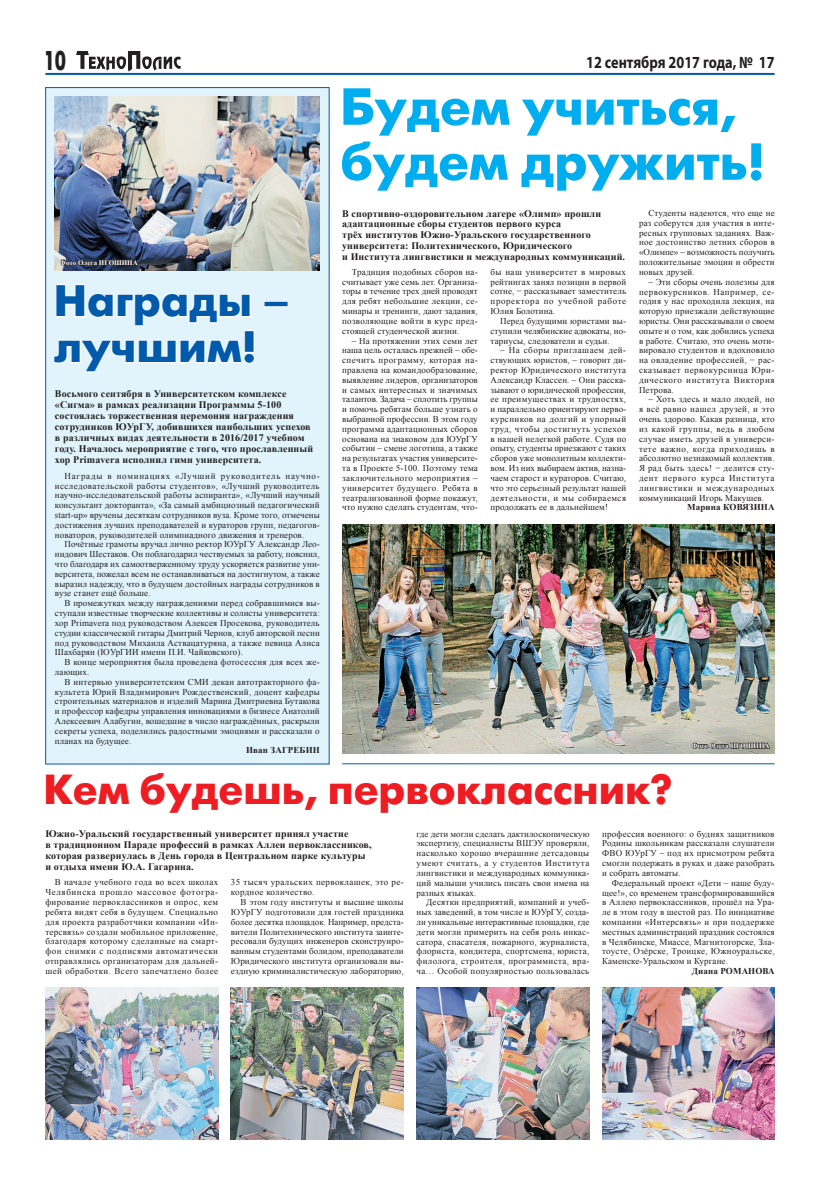
<style>
.page{position:relative;width:820px;height:1191px;background:#fff}
.page>*{position:absolute;margin:0;border:0;box-sizing:border-box;transform-origin:0 0}
.t1{font:700 52px/55px "Futuris C";color:#00aeef}
.t2{font:700 44px/46px "Futuris C";color:#015aaa}
.t3{font:700 42px "Futuris C";color:#ee1d23}
.t4{font:27px "Futuris Extra Cyrillic";color:#231f20;scale:.7 1}
.t5{font:700 17px "Myriad Pro";color:#231f20;scale:.84 1}
.t6{font:700 10px/10.9px "Times New Roman";letter-spacing:.01em;color:#231f20}
.t7{font:9px/9.8px "Times New Roman";letter-spacing:.015em;color:#231f20;text-align:justify}
.t8{font:9px/9.8px "Times New Roman";letter-spacing:.04em;color:#231f20}
.t9{font:700 9px "Times New Roman";letter-spacing:.01em;color:#231f20}
.t10{font:700 7px "Times New Roman";color:#fff}
</style>
<div class="page">
<img style="left:342px;top:524px;width:432px;height:230px">
<div style="left:45px;top:87px;width:284px;height:677px;background:#e1f4fc;border:1px solid #015aaa"></div>
<svg style="left:76px;top:51px;width:105px;height:21px"></svg>
<hr style="left:45px;top:73px;width:729px;height:2px;background:#015aaa">
<img style="left:231px;top:987px;width:172px;height:153px">
<img style="left:416px;top:987px;width:173px;height:153px">
<img style="left:45px;top:987px;width:173px;height:153px">
<img style="left:602px;top:987px;width:172px;height:153px">
<hr style="left:342px;top:763px;width:432px;height:1px;background:#015aaa">
<div style="left:263px;top:301px;width:25px;height:6px;border:2px solid #fff"></div>
<svg style="left:53px;top:284px;width:202px;height:89px"></svg>
<svg style="left:690px;top:741px;width:80px;height:8px"></svg>
<img style="left:55px;top:97px;width:264px;height:173px">
<svg style="left:59px;top:258px;width:80px;height:8px"></svg>
<h3 class="t4" style="left:43px;top:46px;width:34px">10</h3>
<h3 class="t5" style="left:586px;top:51px;width:225px">12 сентября 2017 года, № 17</h3>
<p class="t10" style="left:60px;top:257px;width:79px">Фото Олега ИГОШИНА</p>
<h2 class="t2" style="left:54px;top:279px;width:237px">Награды – лучшим!</h2>
<p class="t6" style="left:55px;top:388px;width:259px">Восьмого сентября в Университетском комплексе «Сигма» в рамках реализации Программы 5-100 состоялась торжественная церемония награждения сотрудников ЮУрГУ, добившихся наибольших успехов в различных видах деятельности в 2016/2017 учебном году. Началось мероприятие с того, что прославленный хор Primavera исполнил гимн университета.</p>
<p class="t7" style="left:55px;top:470px;width:266px;text-indent:10px">Награды в номинациях «Лучший руководитель научно&shy;исследовательской работы студентов», «Лучший руководитель научно-исследовательской работы аспиранта», «Лучший научный консультант докторанта», «За самый амбициозный педагогический start-up» вручены десяткам сотрудников вуза. Кроме того, отмечены достижения лучших преподавателей и кураторов групп, педагогов&shy;новаторов, руководителей олимпиадного движения и тренеров.</p>
<p class="t7" style="left:55px;top:539px;width:266px;text-indent:10px">Почётные грамоты вручал лично ректор ЮУрГУ Александр Лео&shy;нидович Шестаков. Он поблагодарил чествуемых за работу, пояснил, что благодаря их самоотверженному труду ускоряется развитие уни&shy;верситета, пожелал всем не останавливаться на достигнутом, а также выразил надежду, что в будущем достойных награды сотрудников в вузе станет ещё больше.</p>
<p class="t7" style="left:55px;top:598px;width:266px;text-indent:10px">В промежутках между награждениями перед собравшимися вы&shy;ступали известные творческие коллективы и солисты университета: хор Primavera под руководством Алексея Просекова, руководитель студии классической гитары Дмитрий Чернов, клуб авторской песни под руководством Михаила Аствацатуряна, а также певица Алиса Шахбарян (ЮУрГИИ имени П.И. Чайковского).</p>
<p class="t7" style="left:55px;top:657px;width:266px;text-indent:10px">В конце мероприятия была проведена фотосессия для всех же&shy;лающих.</p>
<p class="t7" style="left:55px;top:676px;width:266px;text-indent:10px">В интервью университетским СМИ декан автотракторного фа&shy;культета Юрий Владимирович Рождественский, доцент кафедры строительных материалов и изделий Марина Дмитриевна Бутакова и профессор кафедры управления инновациями в бизнесе Анатолий Алексеевич Алабугин, вошедшие в число награждённых, раскрыли секреты успеха, поделились радостными эмоциями и рассказали о планах на будущее.</p>
<p class="t9" style="left:246px;top:744px;width:75px">Иван ЗАГРЕБИН</p>
<h1 class="t1" style="left:340px;top:81px;width:426px">Будем учиться, будем дружить!</h1>
<p class="t6" style="left:342px;top:207px;width:284px">В спортивно-оздоровительном лагере «Олимп» прошли адаптационные сборы студентов первого курса<br>трёх институтов Южно-Уральского государственного университета: Политехнического, Юридического<br>и Института лингвистики и международных коммуникаций.</p>
<p class="t7" style="left:638px;top:208px;width:137px;text-indent:10px">Студенты надеются, что еще не раз соберутся для участия в инте&shy;ресных групповых заданиях. Важ&shy;ное достоинство летних сборов в «Олимпе» – возможность получить положительные эмоции и обрести новых друзей.</p>
<p class="t7" style="left:638px;top:277px;width:137px;text-indent:10px">– Эти сборы очень полезны для первокурсников. Например, се&shy;годня у нас проходила лекция, на которую приезжали действующие юристы. Они рассказывали о своем опыте и о том, как добились успеха в работе. Считаю, это очень моти&shy;вировало студентов и вдохновило на овладение профессией, − рас&shy;сказывает первокурсница Юри&shy;дического института Виктория Петрова.</p>
<p class="t7" style="left:638px;top:394px;width:137px;text-indent:10px">– Хоть здесь и мало людей, но я всё равно нашел друзей, и это очень здорово. Какая разница, кто из какой группы, ведь в любом случае иметь друзей в универси&shy;тете важно, когда приходишь в абсолютно незнакомый коллектив.<br>Я рад быть здесь! − делится сту&shy;дент первого курса Института лингвистики и международных коммуникаций Игорь Макушев.</p>
<p class="t9" style="left:687px;top:501px;width:89px">Марина КОВЯЗИНА</p>
<p class="t7" style="left:342px;top:267px;width:137px;text-indent:10px">Традиция подобных сборов на&shy;считывает уже семь лет. Организа&shy;торы в течение трех дней проводят для ребят небольшие лекции, се&shy;минары и тренинги, дают задания, позволяющие войти в курс пред&shy;стоящей студенческой жизни.</p>
<p class="t7" style="left:342px;top:335px;width:137px;text-indent:10px">– На протяжении этих семи лет наша цель осталась прежней – обе&shy;спечить программу, которая на&shy;правлена на командообразование, выявление лидеров, организаторов и самых интересных и значимых талантов. Задача – сплотить группы и помочь ребятам больше узнать о выбранной профессии. В этом году программа адаптационных сборов основана на знаковом для ЮУрГУ событии – смене логотипа, а также на результатах участия университе&shy;та в Проекте 5-100. Поэтому тема заключительного мероприятия – университет будущего. Ребята в театрализованной форме покажут, что нужно сделать студентам, что-</p>
<p class="t7" style="left:490px;top:267px;width:137px">бы наш университет в мировых рейтингах занял позиции в первой сотне, − рассказывает заместитель проректора по учебной работе Юлия Болотина.</p>
<p class="t7" style="left:490px;top:316px;width:137px;text-indent:10px">Перед будущими юристами вы&shy;ступили челябинские адвокаты, но&shy;тариусы, следователи и судьи.</p>
<p class="t7" style="left:490px;top:345px;width:137px;text-indent:10px">– На сборы приглашаем дей&shy;ствующих юристов, – говорит ди&shy;ректор Юридического института Александр Классен. – Они расска&shy;зывают о юридической профессии, ее преимуществах и трудностях, и параллельно ориентируют перво&shy;курсников на долгий и упорный труд, чтобы достигнуть успехов в нашей нелегкой работе. Судя по опыту, студенты приезжают с таких сборов уже монолитным коллекти&shy;вом. Из них выбираем актив, назна&shy;чаем старост и кураторов. Считаю, что это серьезный результат нашей деятельности, и мы собираемся продолжать ее в дальнейшем!</p>
<p class="t10" style="left:691px;top:740px;width:79px">Фото Олега ИГОШИНА</p>
<h3 class="t3" style="left:43px;top:766px;width:630px">Кем будешь, первоклассник?</h3>
<p class="t6" style="left:45px;top:828px;width:327px">Южно-Уральский государственный университет принял участие<br>в традиционном Параде профессий в рамках Аллеи первоклассников, которая развернулась в День города в Центральном парке культуры и отдыха имени Ю.А. Гагарина.</p>
<p class="t7" style="left:602px;top:828px;width:174px">профессия военного: о буднях защитников Родины школьникам рассказали слушатели ФВО ЮУрГУ – под их присмотром ребята смогли подержать в руках и даже разобрать и собрать автоматы.</p>
<p class="t7" style="left:602px;top:877px;width:174px;text-indent:10px">Федеральный проект «Дети – наше буду&shy;щее!», со временем трансформировавшийся в Аллею первоклассников, прошёл на Ура&shy;ле в этом году в шестой раз. По инициативе компании «Интерсвязь» и при поддержке местных администраций праздник состоялся в Челябинске, Миассе, Магнитогорске, Зла&shy;тоусте, Озёрске, Троицке, Южноуральске, Каменске-Уральском и Кургане.</p>
<p class="t9" style="left:691px;top:964px;width:84px">Диана РОМАНОВА</p>
<p class="t7" style="left:416px;top:828px;width:174px">где дети могли сделать дактилоскопическую экспертизу, специалисты ВШЭУ проверяли, насколько хорошо вчерашние детсадовцы умеют считать, а у студентов Института лингвистики и международных коммуника&shy;ций малыши учились писать свои имена на разных языках.</p>
<p class="t7" style="left:416px;top:897px;width:174px;text-indent:10px">Десятки предприятий, компаний и учеб&shy;ных заведений, в том числе и ЮУрГУ, созда&shy;ли уникальные интерактивные площадки, где дети могли примерить на себя роль инкас&shy;сатора, спасателя, пожарного, журналиста, флориста, кондитера, спортсмена, юриста, филолога, строителя, программиста, вра&shy;ча… Особой популярностью пользовалась</p>
<p class="t7" style="left:45px;top:877px;width:174px;text-indent:10px">В начале учебного года во всех школах Челябинска прошло массовое фотогра&shy;фирование первоклассников и опрос, кем ребята видят себя в будущем. Специально для проекта разработчики компании «Ин&shy;терсвязь» создали мобильное приложение, благодаря которому сделанные на смарт&shy;фон снимки с подписями автоматически отправлялись организаторам для дальней&shy;шей обработки. Всего запечатлено более</p>
<p class="t8" style="left:231px;top:877px;width:174px">35 тысяч уральских первоклашек, это ре&shy;кордное количество.</p>
<p class="t7" style="left:231px;top:897px;width:174px;text-indent:10px">В этом году институты и высшие школы ЮУрГУ подготовили для гостей праздника более десятка площадок. Например, предста&shy;вители Политехнического института заинте&shy;ресовали будущих инженеров сконструиро&shy;ванным студентами болидом, преподаватели Юридического института организовали вы&shy;ездную криминалистическую лабораторию,</p>
</div>
